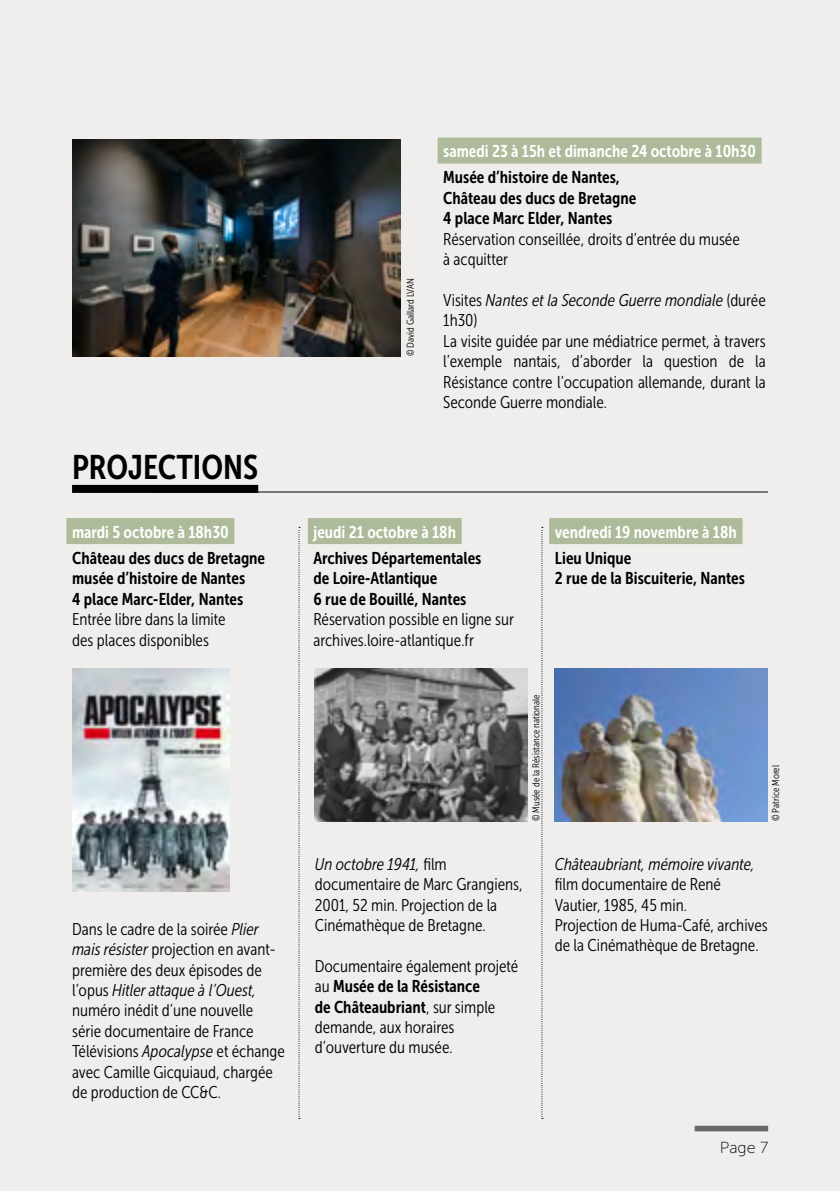
<style>
.page{position:relative;width:840px;height:1191px;background:#fff}
.page>*{position:absolute;margin:0;border:0;box-sizing:border-box;transform-origin:0 0}
.t1{font:34px "Museo Sans Cond 700";color:#000}
.t2{font:17px/20.4px "Museo Sans Cond 300";color:#000}
.t3{font:17px/20.4px "Museo Sans Cond 700";color:#000}
.t4{font:17px "Museo Sans Cond 700";color:#fff}
.t5{font:italic 17px "Museo Sans Cond 300";color:#000}
.t6{font:16px "Museo Sans 100";color:#000}
.t7{font:10px "Museo Sans Cond 300";color:#000}
.s1{font-style:italic}
.s2{font-family:"Museo Sans Cond 300"}
</style>
<div class="page">
<div style="left:0;top:0;width:839px;height:1191px;background:#efeeec"></div>
<div style="left:72px;top:485px;width:186px;height:8px;background:#000"></div>
<div style="left:66px;top:518px;width:168px;height:26px;background:#aebb9a"></div>
<div style="left:307px;top:518px;width:154px;height:26px;background:#aebb9a"></div>
<div style="left:549px;top:518px;width:193px;height:26px;background:#aebb9a"></div>
<img style="left:314px;top:668px;width:213px;height:153px">
<img style="left:554px;top:668px;width:213px;height:153px">
<hr style="left:147px;top:491px;width:620px;height:1px;background:#000">
<svg style="left:298px;top:527px;width:2px;height:592px"></svg>
<svg style="left:541px;top:527px;width:1px;height:592px"></svg>
<img style="left:72px;top:668px;width:158px;height:223px">
<div style="left:437px;top:137px;width:324px;height:26px;background:#aebb9a"></div>
<div style="left:694px;top:1125px;width:73px;height:6px;background:#676867"></div>
<img style="left:72px;top:139px;width:328px;height:217px">
<h1 class="t1" style="left:72px;top:448px;width:187px">PROJECTIONS</h1>
<p class="t4" style="left:72px;top:522px;width:158px">mardi 5 octobre à 18h30</p>
<p class="t3" style="left:72px;top:548px;width:194px">Château des ducs de Bretagne musée d’histoire de Nantes<br>4 place Marc-Elder, Nantes</p>
<p class="t2" style="left:72px;top:609px;width:155px">Entrée libre dans la limite des places disponibles</p>
<p class="t2" style="left:72px;top:919px;width:214px">Dans le cadre de la soirée <span class="s1">Plier mais résister</span> projection en avant&shy;première des deux épisodes de l’opus <span class="s1">Hitler attaque à l’Ouest, </span>numéro inédit d’une nouvelle série documentaire de France<br>Télévisions <span class="s1">Apocalypse</span> et échange avec Camille Gicquiaud, chargée de production de CC&amp;C.</p>
<p class="t7" style="left:405px;top:356px;width:79px;rotate:-90deg">© David Gallard LVAN</p>
<p class="t4" style="left:443px;top:142px;width:314px">samedi 23 à 15h et dimanche 24 octobre à 10h30</p>
<p class="t3" style="left:443px;top:167px;width:194px">Musée d’histoire de Nantes,<br>Château des ducs de Bretagne<br>4 place Marc Elder, Nantes</p>
<p class="t2" style="left:443px;top:229px;width:298px">Réservation conseillée, droits d’entrée du musée à acquitter</p>
<p class="t2" style="left:443px;top:290px;width:324px">Visites <span class="s1">Nantes et la Seconde Guerre mondiale</span> (durée 1h30)<br>La visite guidée par une médiatrice permet, à travers l’exemple nantais, d’aborder la question de la Résistance contre l’occupation allemande, durant la Seconde Guerre mondiale.</p>
<p class="t4" style="left:313px;top:522px;width:144px">jeudi 21 octobre à 18h</p>
<p class="t3" style="left:313px;top:548px;width:169px">Archives Départementales de Loire-Atlantique<br>6 rue de Bouillé, Nantes</p>
<p class="t2" style="left:313px;top:609px;width:202px">Réservation possible en ligne sur archives.loire-atlantique.fr</p>
<p class="t4" style="left:554px;top:522px;width:183px">vendredi 19 novembre à 18h</p>
<p class="t3" style="left:554px;top:548px;width:191px">Lieu Unique<br>2 rue de la Biscuiterie, Nantes</p>
<p class="t7" style="left:530px;top:821px;width:128px;rotate:-90deg">© Musée de la Résistance nationale</p>
<p class="t2" style="left:314px;top:854px;width:209px"><span class="s1">Un octobre 1941,</span> film documentaire de Marc Grangiens,<br>2001, 52 min. Projection de la<br>Cinémathèque de Bretagne.</p>
<p class="t2" style="left:314px;top:956px;width:205px">Documentaire également projeté</p>
<p class="t3" style="left:314px;top:976px;width:182px"><span class="s2">au</span> Musée de la Résistance de Châteaubriant<span class="s2">, sur simple</span></p>
<p class="t2" style="left:314px;top:1017px;width:141px">demande, aux horaires d’ouverture du musée.</p>
<p class="t7" style="left:769px;top:821px;width:58px;rotate:-90deg">© Patrice Morel</p>
<p class="t5" style="left:554px;top:854px;width:201px">Châteaubriant, mémoire vivante,</p>
<p class="t2" style="left:554px;top:874px;width:214px">film documentaire de René<br>Vautier, 1985, 45 min.<br>Projection de Huma-Café, archives de la Cinémathèque de Bretagne.</p>
<p class="t6" style="left:719px;top:1138px;width:50px">Page 7</p>
</div>
